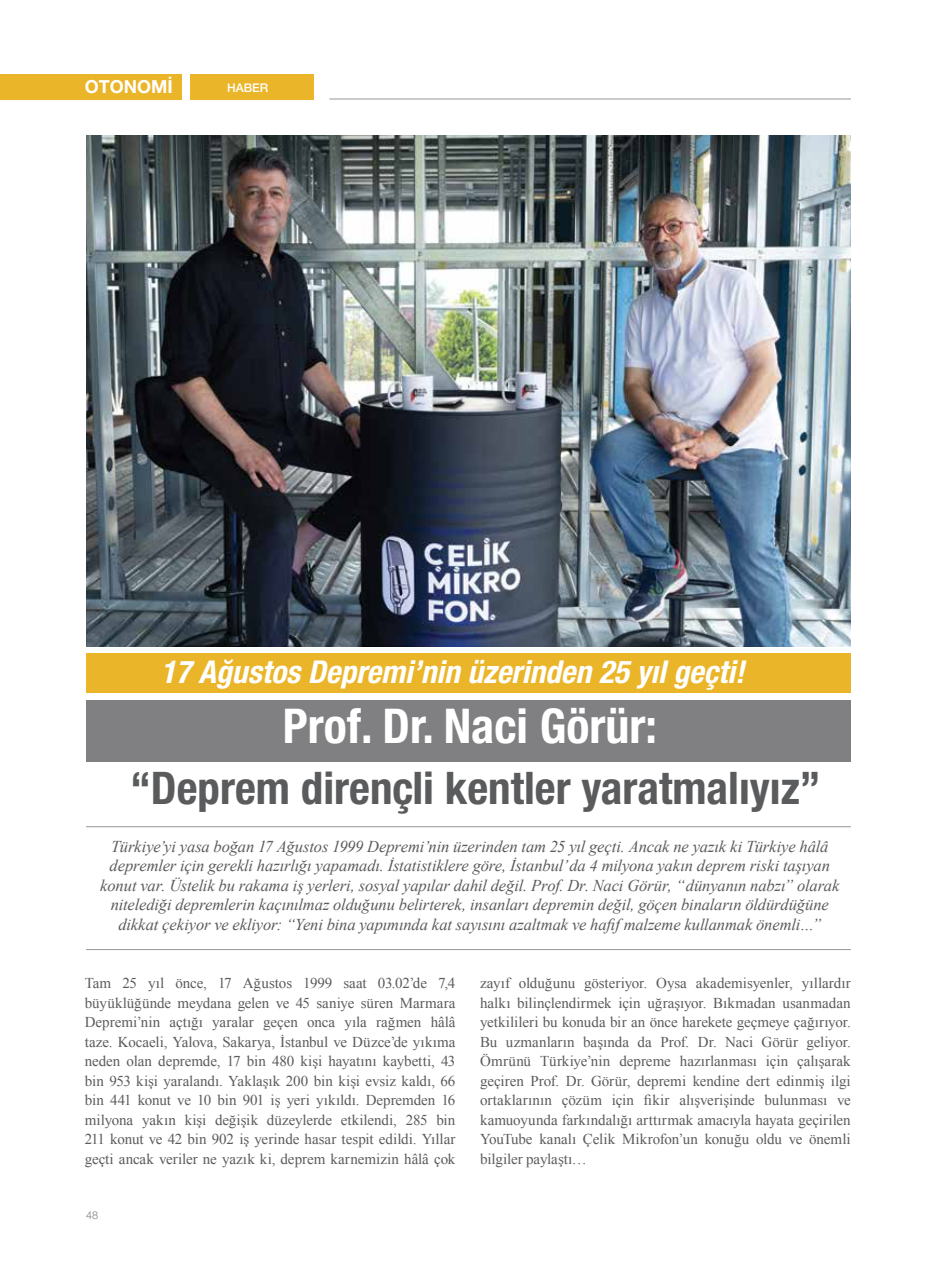
<style>
.page{position:relative;width:936px;height:1263px;background:#fff}
.page>*{position:absolute;margin:0;border:0;box-sizing:border-box;transform-origin:0 0}
.t1{font:700 condensed 48px "Helvetica Neue LT Pro";color:#fff}
.t2{font:700 condensed 45px "Helvetica Neue LT Pro";color:#5a5b5d}
.t3{font:italic 700 condensed 31.5px "Helvetica Neue LT Pro";color:#fff}
.t4{font:700 18px "Helvetica Neue LT Pro";color:#fff}
.t5{font:italic 16.5px/19.5px "Times New Roman";letter-spacing:-.01em;color:#5a5b5d;text-align:center}
.t6{font:15px/19.5px "Times New Roman";color:#5a5b5d;text-align:justify}
.t7{font:500 12px "Helvetica Neue LT Pro";color:#fff}
.t8{font:300 10.8px "Helvetica Neue LT Pro";color:#7a7c7e}
</style>
<div class="page">
<img style="left:86px;top:136px;width:764px;height:510px">
<hr style="left:329px;top:99px;width:521px;height:1px;background:#989898">
<hr style="left:86px;top:949px;width:764px;height:1px;background:#989898">
<hr style="left:86px;top:826px;width:764px;height:1px;background:#989898">
<div style="left:190px;top:74px;width:124px;height:26px;background:#eab528"></div>
<div style="left:0;top:74px;width:181px;height:26px;background:#eab528"></div>
<div style="left:86px;top:700px;width:764px;height:61px;background:#808082"></div>
<div style="left:86px;top:653px;width:764px;height:40px;background:#eab528"></div>
<p class="t4" style="left:85px;top:75px;width:89px">OTONOMİ</p>
<p class="t7" style="left:227px;top:80px;width:43px">HABER</p>
<h3 class="t3" style="left:161px;top:652px;width:585px">17 Ağustos Depremi’nin üzerinden 25 yıl geçti!</h3>
<h1 class="t1" style="left:283px;top:696px;width:375px">Prof. Dr. Naci Görür:</h1>
<h2 class="t2" style="left:130px;top:761px;width:692px">“Deprem dirençli kentler yaratmalıyız”</h2>
<p class="t5" style="left:100px;top:836px;width:740px">Türkiye’yi yasa boğan 17 Ağustos 1999 Depremi’nin üzerinden tam 25 yıl geçti. Ancak ne yazık ki Türkiye hâlâ depremler için gerekli hazırlığı yapamadı. İstatistiklere göre, İstanbul’da 4 milyona yakın deprem riski taşıyan konut var. Üstelik bu rakama iş yerleri, sosyal yapılar dahil değil. Prof. Dr. Naci Görür, “dünyanın nabzı” olarak nitelediği depremlerin kaçınılmaz olduğunu belirterek, insanları depremin değil, göçen binaların öldürdüğüne dikkat çekiyor ve ekliyor: “Yeni bina yapımında kat sayısını azaltmak ve hafif malzeme kullanmak önemli…”</p>
<p class="t6" style="left:85px;top:973px;width:372px">Tam 25 yıl önce, 17 Ağustos 1999 saat 03.02’de 7,4 büyüklüğünde meydana gelen ve 45 saniye süren Marmara Depremi’nin açtığı yaralar geçen onca yıla rağmen hâlâ taze. Kocaeli, Yalova, Sakarya, İstanbul ve Düzce’de yıkıma neden olan depremde, 17 bin 480 kişi hayatını kaybetti, 43 bin 953 kişi yaralandı. Yaklaşık 200 bin kişi evsiz kaldı, 66 bin 441 konut ve 10 bin 901 iş yeri yıkıldı. Depremden 16 milyona yakın kişi değişik düzeylerde etkilendi, 285 bin 211 konut ve 42 bin 902 iş yerinde hasar tespit edildi. Yıllar geçti ancak veriler ne yazık ki, deprem karnemizin hâlâ çok</p>
<p class="t6" style="left:480px;top:973px;width:372px">zayıf olduğunu gösteriyor. Oysa akademisyenler, yıllardır halkı bilinçlendirmek için uğraşıyor. Bıkmadan usanmadan yetkilileri bu konuda bir an önce harekete geçmeye çağırıyor.<br>Bu uzmanların başında da Prof. Dr. Naci Görür geliyor.<br>Ömrünü Türkiye’nin depreme hazırlanması için çalışarak geçiren Prof. Dr. Görür, depremi kendine dert edinmiş ilgi ortaklarının çözüm için fikir alışverişinde bulunması ve kamuoyunda farkındalığı arttırmak amacıyla hayata geçirilen YouTube kanalı Çelik Mikrofon’un konuğu oldu ve önemli bilgiler paylaştı…</p>
<p class="t8" style="left:86px;top:1209px;width:14px">48</p>
</div>
